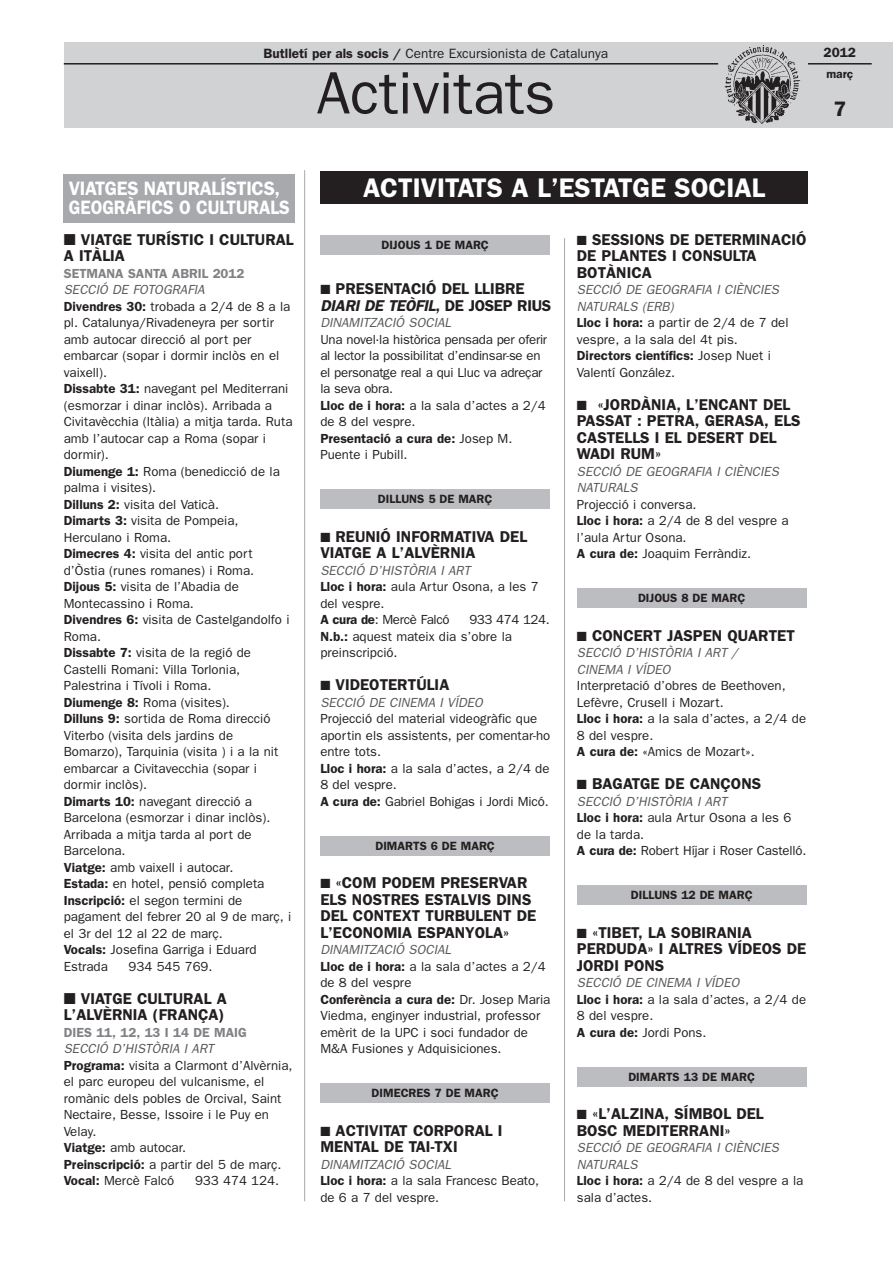
<style>
.page{position:relative;width:893px;height:1263px;background:#fff}
.page>*{position:absolute;margin:0;border:0;box-sizing:border-box;transform-origin:0 0}
.t1{font:60px "Franklin Gothic";color:#231f20}
.t2{font:600 27px "Franklin Gothic";color:#fff}
.t3{font:600 21px "Franklin Gothic";color:#231f20}
.t4{font:600 19.5px/19.5px "Franklin Gothic";letter-spacing:-.02em;color:#fff;scale:.96 1}
.t5{font:600 15.75px/16.5px "Franklin Gothic";color:#231f20}
.t6{font:13.5px "Franklin Gothic";color:#231f20}
.t7{font:600 13.5px "Franklin Gothic";color:#231f20}
.t8{font:13.2px/16.5px "Franklin Gothic";color:#231f20}
.t9{font:13.2px/16.5px "Franklin Gothic";letter-spacing:-.02em;color:#231f20}
.t10{font:italic 13.2px/16.5px "Franklin Gothic";color:#57585a}
.t11{font:600 13.2px "Franklin Gothic";color:#808285}
.t12{font:600 12px "Franklin Gothic";color:#231f20}
.s1{font-weight:600}
.s2{font-style:italic;color:#57585a}
.s3{font-style:italic}
.s4{font-weight:600;font-style:normal;color:#231f20}
.s5{font-style:normal;color:#231f20}
</style>
<div class="page">
<div style="left:64px;top:43px;width:829px;height:85px;background:#d1d2d4"></div>
<hr style="left:808px;top:63px;width:64px;height:2px;background:#231f20">
<hr style="left:64px;top:63px;width:654px;height:2px;background:#231f20">
<img style="left:724px;top:46px;width:76px;height:78px">
<div style="left:577px;top:1067px;width:229px;height:19px;background:#bcbdc0"></div>
<div style="left:577px;top:886px;width:229px;height:19px;background:#bcbdc0"></div>
<div style="left:577px;top:589px;width:229px;height:19px;background:#bcbdc0"></div>
<div style="left:320px;top:1084px;width:230px;height:19px;background:#bcbdc0"></div>
<div style="left:320px;top:490px;width:230px;height:19px;background:#bcbdc0"></div>
<div style="left:320px;top:836px;width:230px;height:19px;background:#bcbdc0"></div>
<div style="left:320px;top:236px;width:230px;height:19px;background:#bcbdc0"></div>
<div style="left:320px;top:171px;width:488px;height:32px;background:#231f20"></div>
<hr style="left:564px;top:238px;width:1px;height:963px;background:#a8a9ad">
<hr style="left:304px;top:170px;width:1px;height:1031px;background:#a8a9ad">
<div style="left:64px;top:174px;width:231px;height:49px;background:#a8a9ad"></div>
<p class="t6" style="left:264px;top:45px;width:346px"><span class="s1">Butlletí per als socis /</span> Centre Excursionista de Catalunya</p>
<h1 class="t1" style="left:316px;top:58px;width:240px">Activitats</h1>
<p class="t7" style="left:824px;top:45px;width:34px">2012</p>
<p class="t12" style="left:826px;top:67px;width:28px">març</p>
<h3 class="t3" style="left:833px;top:97px;width:14px">7</h3>
<h3 class="t4" style="left:69px;top:178px;width:232px">VIATGES NATURALÍSTICS,<br>GEOGRÀFICS O CULTURALS</h3>
<p class="t5" style="left:64px;top:231px;width:231px">■ VIATGE TURÍSTIC I CULTURAL<br>A ITÀLIA</p>
<p class="t11" style="left:64px;top:265px;width:182px">SETMANA SANTA ABRIL 2012</p>
<p class="t8" style="left:64px;top:281px;width:230px"><span class="s2">SECCIÓ DE FOTOGRAFIA<br></span><span class="s1">Divendres 30:</span> trobada a 2/4 de 8 a la pl. Catalunya/Rivadeneyra per sortir amb autocar direcció al port per embarcar (sopar i dormir inclòs en el vaixell).<br><span class="s1">Dissabte 31:</span> navegant pel Mediterrani (esmorzar i dinar inclòs). Arribada a<br>Civitavècchia (Itàlia) a mitja tarda. Ruta amb l’autocar cap a Roma (sopar i dormir).<br><span class="s1">Diumenge 1:</span> Roma (benedicció de la palma i visites).<br><span class="s1">Dilluns 2:</span> visita del Vaticà.<br><span class="s1">Dimarts 3:</span> visita de Pompeia,<br>Herculano i Roma.<br><span class="s1">Dimecres 4:</span> visita del antic port d’Òstia (runes romanes) i Roma.<br><span class="s1">Dijous 5:</span> visita de l’Abadia de<br>Montecassino i Roma.<br><span class="s1">Divendres 6:</span> visita de Castelgandolfo i<br>Roma.<br><span class="s1">Dissabte 7:</span> visita de la regió de<br>Castelli Romani: Villa Torlonia,<br>Palestrina i Tívoli i Roma.<br><span class="s1">Diumenge 8:</span> Roma (visites).<br><span class="s1">Dilluns 9:</span> sortida de Roma direcció<br>Viterbo (visita dels jardins de<br>Bomarzo), Tarquinia (visita ) i a la nit embarcar a Civitavecchia (sopar i dormir inclòs).<br><span class="s1">Dimarts 10:</span> navegant direcció a<br>Barcelona (esmorzar i dinar inclòs).<br>Arribada a mitja tarda al port de<br>Barcelona.<br><span class="s1">Viatge:</span> amb vaixell i autocar.<br><span class="s1">Estada:</span> en hotel, pensió completa<br><span class="s1">Inscripció:</span> el segon termini de pagament del febrer 20 al 9 de març, i el 3r del 12 al 22 de març.<br><span class="s1">Vocals:</span> Josefina Garriga i Eduard<br>Estrada</p>
<p class="t8" style="left:129px;top:958px;width:85px">934 545 769.</p>
<p class="t5" style="left:64px;top:990px;width:165px">■ VIATGE CULTURAL A<br>L’ALVÈRNIA (FRANÇA)</p>
<p class="t11" style="left:64px;top:1024px;width:185px">DIES 11, 12, 13 I 14 DE MAIG</p>
<p class="t8" style="left:64px;top:1040px;width:230px"><span class="s2">SECCIÓ D’HISTÒRIA I ART<br></span><span class="s1">Programa:</span> visita a Clarmont d’Alvèrnia, el parc europeu del vulcanisme, el romànic dels pobles de Orcival, Saint<br>Nectaire, Besse, Issoire i le Puy en<br>Velay.<br><span class="s1">Viatge:</span> amb autocar.<br><span class="s1">Preinscripció:</span> a partir del 5 de març.<br><span class="s1">Vocal:</span> Mercè Falcó</p>
<p class="t8" style="left:195px;top:1172px;width:85px">933 474 124.</p>
<h2 class="t2" style="left:363px;top:172px;width:404px">ACTIVITATS A L’ESTATGE SOCIAL</h2>
<p class="t12" style="left:381px;top:238px;width:109px">DIJOUS 1 DE MARÇ</p>
<p class="t5" style="left:320px;top:280px;width:232px">■ PRESENTACIÓ DEL LLIBRE<br><span class="s3">DIARI DE TEÒFIL</span>, DE JOSEP RIUS</p>
<p class="t10" style="left:320px;top:314px;width:132px">DINAMITZACIÓ SOCIAL</p>
<p class="t9" style="left:320px;top:331px;width:228px">Una novel·la històrica pensada per oferir al lector la possibilitat d’endinsar-se en el personatge real a qui Lluc va adreçar la seva obra.<br><span class="s1">Lloc de i hora:</span> a la sala d’actes a 2/4 de 8 del vespre.<br><span class="s1">Presentació a cura de:</span> Josep M.<br>Puente i Pubill.</p>
<p class="t12" style="left:378px;top:492px;width:116px">DILLUNS 5 DE MARÇ</p>
<p class="t5" style="left:320px;top:528px;width:208px">■ REUNIÓ INFORMATIVA DEL<br>VIATGE A L’ALVÈRNIA</p>
<p class="t8" style="left:320px;top:562px;width:220px"><span class="s2">SECCIÓ D’HISTÒRIA I ART<br></span><span class="s1">Lloc i hora:</span> aula Artur Osona, a les 7 del vespre.<br><span class="s1">A cura de</span>: Mercè Falcó</p>
<p class="t8" style="left:320px;top:611px;width:231px;text-indent:149px">933 474 124.<br><span class="s1">N.b.:</span> aquest mateix dia s’obre la preinscripció.</p>
<p class="t5" style="left:320px;top:676px;width:131px">■ VIDEOTERTÚLIA</p>
<p class="t10" style="left:320px;top:694px;width:164px">SECCIÓ DE CINEMA I VÍDEO</p>
<p class="t8" style="left:320px;top:710px;width:232px">Projecció del material videogràfic que aportin els assistents, per comentar-ho entre tots.<br><span class="s1">Lloc i hora:</span> a la sala d’actes, a 2/4 de<br>8 del vespre.<br><span class="s1">A cura de:</span> Gabriel Bohigas i Jordi Micó.</p>
<p class="t12" style="left:375px;top:838px;width:121px">DIMARTS 6 DE MARÇ</p>
<p class="t5" style="left:320px;top:874px;width:217px">■ «COM PODEM PRESERVAR<br>ELS NOSTRES ESTALVIS DINS<br>DEL CONTEXT TURBULENT DE<br>L’ECONOMIA ESPANYOLA»</p>
<p class="t8" style="left:320px;top:941px;width:232px"><span class="s2">DINAMITZACIÓ SOCIAL<br></span><span class="s1">Lloc de i hora:</span> a la sala d’actes a 2/4 de 8 del vespre<br><span class="s1">Conferència a cura de:</span> Dr. Josep Maria<br>Viedma, enginyer industrial, professor emèrit de la UPC i soci fundador de<br>M&amp;A Fusiones y Adquisiciones.</p>
<p class="t12" style="left:372px;top:1086px;width:129px">DIMECRES 7 DE MARÇ</p>
<p class="t5" style="left:320px;top:1122px;width:184px">■ ACTIVITAT CORPORAL I<br>MENTAL DE TAI-TXI</p>
<p class="t8" style="left:320px;top:1156px;width:220px"><span class="s2">DINAMITZACIÓ SOCIAL<br></span><span class="s1">Lloc i hora:</span> a la sala Francesc Beato, de 6 a 7 del vespre.</p>
<p class="t5" style="left:577px;top:231px;width:231px">■ SESSIONS DE DETERMINACIÓ<br>DE PLANTES I CONSULTA<br>BOTÀNICA</p>
<p class="t8" style="left:577px;top:281px;width:213px"><span class="s2">SECCIÓ DE GEOGRAFIA I CIÈNCIES<br>NATURALS (ERB)<br></span><span class="s1">Lloc i hora:</span> a partir de 2/4 de 7 del vespre, a la sala del 4t pis.<br><span class="s1">Directors científics:</span> Josep Nuet i<br>Valentí González.</p>
<p class="t5" style="left:577px;top:396px;width:225px">■ «JORDÀNIA, L’ENCANT DEL<br>PASSAT : PETRA, GERASA, ELS<br>CASTELLS I EL DESERT DEL<br>WADI RUM»</p>
<p class="t10" style="left:577px;top:463px;width:204px">SECCIÓ DE GEOGRAFIA I CIÈNCIES<br>NATURALS</p>
<p class="t8" style="left:577px;top:496px;width:213px">Projecció i conversa.<br><span class="s1">Lloc i hora:</span> a 2/4 de 8 del vespre a l’aula Artur Osona.<br><span class="s1">A cura de:</span> Joaquim Ferràndiz.</p>
<p class="t12" style="left:638px;top:591px;width:109px">DIJOUS 8 DE MARÇ</p>
<p class="t5" style="left:577px;top:627px;width:220px">■ CONCERT JASPEN QUARTET</p>
<p class="t10" style="left:577px;top:644px;width:163px">SECCIÓ D’HISTÒRIA I ART /<br>CINEMA I VÍDEO</p>
<p class="t8" style="left:577px;top:677px;width:231px">Interpretació d’obres de Beethoven,<br>Lefèvre, Crusell i Mozart.<br><span class="s1">Lloc i hora:</span> a la sala d’actes, a 2/4 de<br>8 del vespre.<br><span class="s1">A cura de:</span> «Amics de Mozart».</p>
<p class="t5" style="left:577px;top:775px;width:186px">■ BAGATGE DE CANÇONS</p>
<p class="t8" style="left:577px;top:793px;width:231px"><span class="s2">SECCIÓ D’HISTÒRIA I ART<br></span><span class="s1">Lloc i hora:</span> aula Artur Osona a les 6 de la tarda.<br><span class="s1">A cura de:</span> Robert Híjar i Roser Castelló.</p>
<p class="t12" style="left:631px;top:888px;width:123px">DILLUNS 12 DE MARÇ</p>
<p class="t5" style="left:577px;top:924px;width:231px">■ «TIBET, LA SOBIRANIA<br>PERDUDA» I ALTRES VÍDEOS DE<br>JORDI PONS</p>
<p class="t8" style="left:577px;top:974px;width:231px"><span class="s2">SECCIÓ DE CINEMA I VÍDEO<br></span><span class="s1">Lloc i hora:</span> a la sala d’actes, a 2/4 de<br>8 del vespre.<br><span class="s1">A cura de:</span> Jordi Pons.</p>
<p class="t12" style="left:628px;top:1069px;width:128px">DIMARTS 13 DE MARÇ</p>
<p class="t5" style="left:577px;top:1105px;width:188px">■ «L’ALZINA, SÍMBOL DEL<br>BOSC MEDITERRANI»</p>
<p class="t10" style="left:577px;top:1139px;width:228px">SECCIÓ DE GEOGRAFIA I CIÈNCIES<br>NATURALS<br><span class="s4">Lloc i hora:</span> <span class="s5">a 2/4 de 8 del vespre a la sala d’actes.</span></p>
</div>
